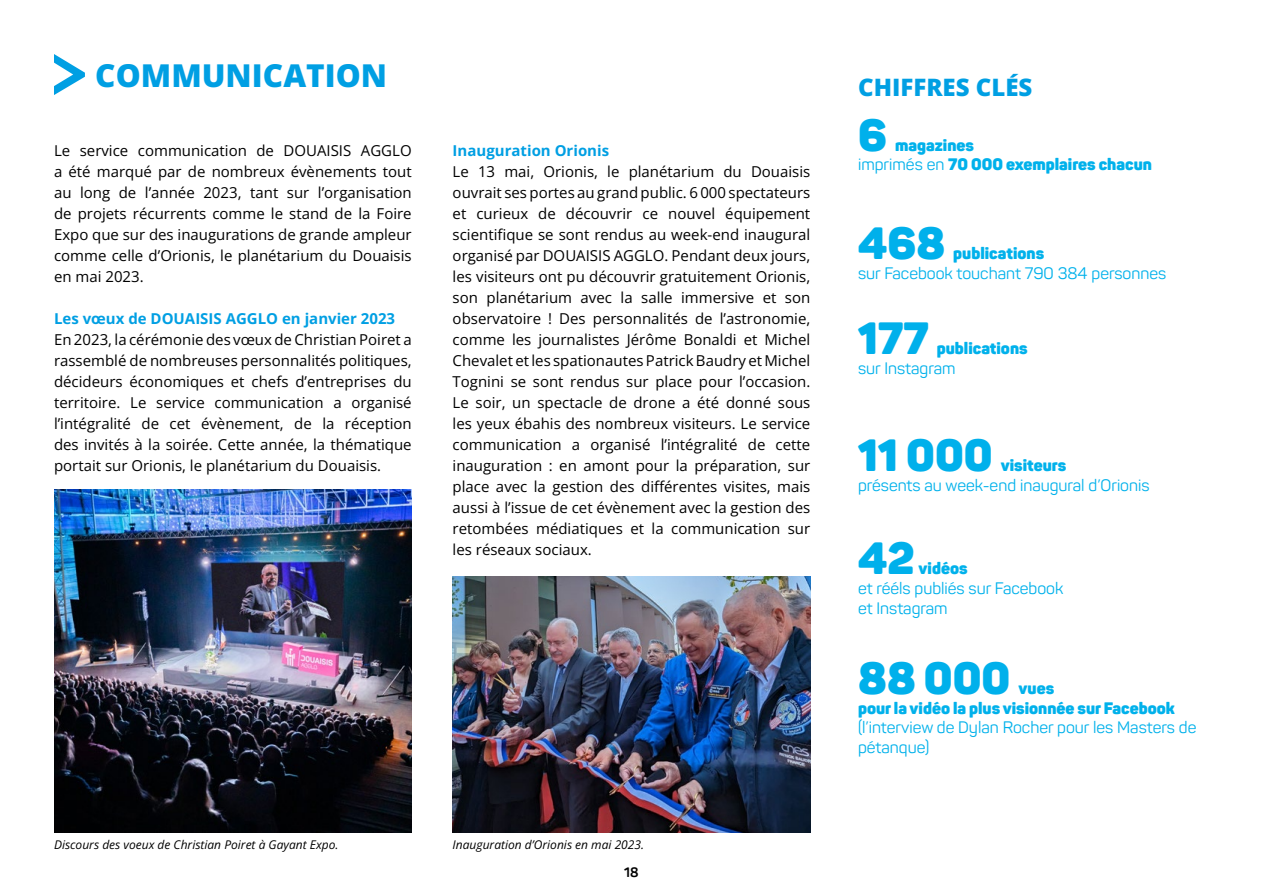
<style>
.page{position:relative;width:1263px;height:893px;background:#fff}
.page>*{position:absolute;margin:0;border:0;box-sizing:border-box;transform-origin:0 0}
.t1{font:900 44.55px "Panton";color:#00b0eb}
.t2{font:800 31.5px "Open Sans";color:#009fe3}
.t3{font:800 24px "Open Sans";color:#009fe3}
.t4{font:16.35px/19.6px "Panton";color:#00b1eb}
.t5{font:900 16.35px/19.6px "Panton";color:#00b1eb}
.t6{font:15px/21px "Open Sans";color:#000;text-align:justify}
.t7{font:700 15px "Open Sans";color:#009fe3}
.t8{font:700 13.5px "Panton";color:#000}
.t9{font:italic 12px "Open Sans";color:#000}
.s1{font-weight:400}
</style>
<div class="page">
<svg style="left:54px;top:54px;width:31px;height:41px"></svg>
<img style="left:54px;top:490px;width:358px;height:342px">
<img style="left:453px;top:577px;width:357px;height:255px">
<h2 class="t2" style="left:95px;top:52px;width:293px">COMMUNICATION</h2>
<p class="t6" style="left:54px;top:140px;width:359px">Le service communication de DOUAISIS AGGLO a été marqué par de nombreux évènements tout au long de l’année 2023, tant sur l’organisation de projets récurrents comme le stand de la Foire Expo que sur des inaugurations de grande ampleur comme celle d’Orionis, le planétarium du Douaisis en mai 2023.</p>
<p class="t7" style="left:54px;top:308px;width:343px">Les vœux de DOUAISIS AGGLO en janvier 2023</p>
<p class="t6" style="left:54px;top:329px;width:359px">En 2023, la cérémonie des vœux de Christian Poiret a rassemblé de nombreuses personnalités politiques, décideurs économiques et chefs d’entreprises du territoire. Le service communication a organisé l’intégralité de cet évènement, de la réception des invités à la soirée. Cette année, la thématique portait sur Orionis, le planétarium du Douaisis.</p>
<p class="t7" style="left:453px;top:140px;width:158px">Inauguration Orionis</p>
<p class="t6" style="left:453px;top:161px;width:359px">Le 13 mai, Orionis, le planétarium du Douaisis ouvrait ses portes au grand public. 6 000 spectateurs et curieux de découvrir ce nouvel équipement scientifique se sont rendus au week-end inaugural organisé par DOUAISIS AGGLO. Pendant deux jours, les visiteurs ont pu découvrir gratuitement Orionis, son planétarium avec la salle immersive et son observatoire ! Des personnalités de l’astronomie, comme les journalistes Jérôme Bonaldi et Michel Chevalet et les spationautes Patrick Baudry et Michel Tognini se sont rendus sur place pour l’occasion.<br>Le soir, un spectacle de drone a été donné sous les yeux ébahis des nombreux visiteurs. Le service communication a organisé l’intégralité de cette inauguration : en amont pour la préparation, sur place avec la gestion des différentes visites, mais aussi à l’issue de cet évènement avec la gestion des retombées médiatiques et la communication sur les réseaux sociaux.</p>
<p class="t9" style="left:54px;top:836px;width:286px">Discours des voeux de Christian Poiret à Gayant Expo.</p>
<p class="t9" style="left:453px;top:836px;width:193px">Inauguration d’Orionis en mai 2023.</p>
<p class="t8" style="left:624px;top:864px;width:16px">18</p>
<h3 class="t3" style="left:858px;top:69px;width:176px">CHIFFRES CLÉS</h3>
<h1 class="t1" style="left:858px;top:106px;width:31px">6</h1>
<p class="t5" style="left:858px;top:135px;width:295px;text-indent:37px">magazines<br><span class="s1">imprimés en</span> 70 000 exemplaires chacun</p>
<h1 class="t1" style="left:858px;top:215px;width:89px">468</h1>
<p class="t5" style="left:953px;top:244px;width:92px">publications</p>
<p class="t4" style="left:858px;top:264px;width:310px">sur Facebook touchant 790 384 personnes</p>
<h1 class="t1" style="left:858px;top:310px;width:72px">177</h1>
<p class="t5" style="left:937px;top:338px;width:92px">publications</p>
<p class="t4" style="left:858px;top:358px;width:99px">sur Instagram</p>
<h1 class="t1" style="left:858px;top:427px;width:136px">11 000</h1>
<p class="t5" style="left:1001px;top:456px;width:67px">visiteurs</p>
<p class="t4" style="left:858px;top:475px;width:293px">présents au week-end inaugural d’Orionis</p>
<h1 class="t1" style="left:858px;top:530px;width:58px">42</h1>
<p class="t5" style="left:918px;top:559px;width:50px">vidéos</p>
<p class="t4" style="left:858px;top:578px;width:207px">et rééls publiés sur Facebook et Instagram</p>
<h1 class="t1" style="left:858px;top:649px;width:154px">88 000</h1>
<p class="t5" style="left:858px;top:678px;width:318px;text-indent:160px">vues<br>pour la vidéo la plus visionnée sur Facebook</p>
<p class="t4" style="left:858px;top:718px;width:340px">(l’interview de Dylan Rocher pour les Masters de pétanque)</p>
</div>
